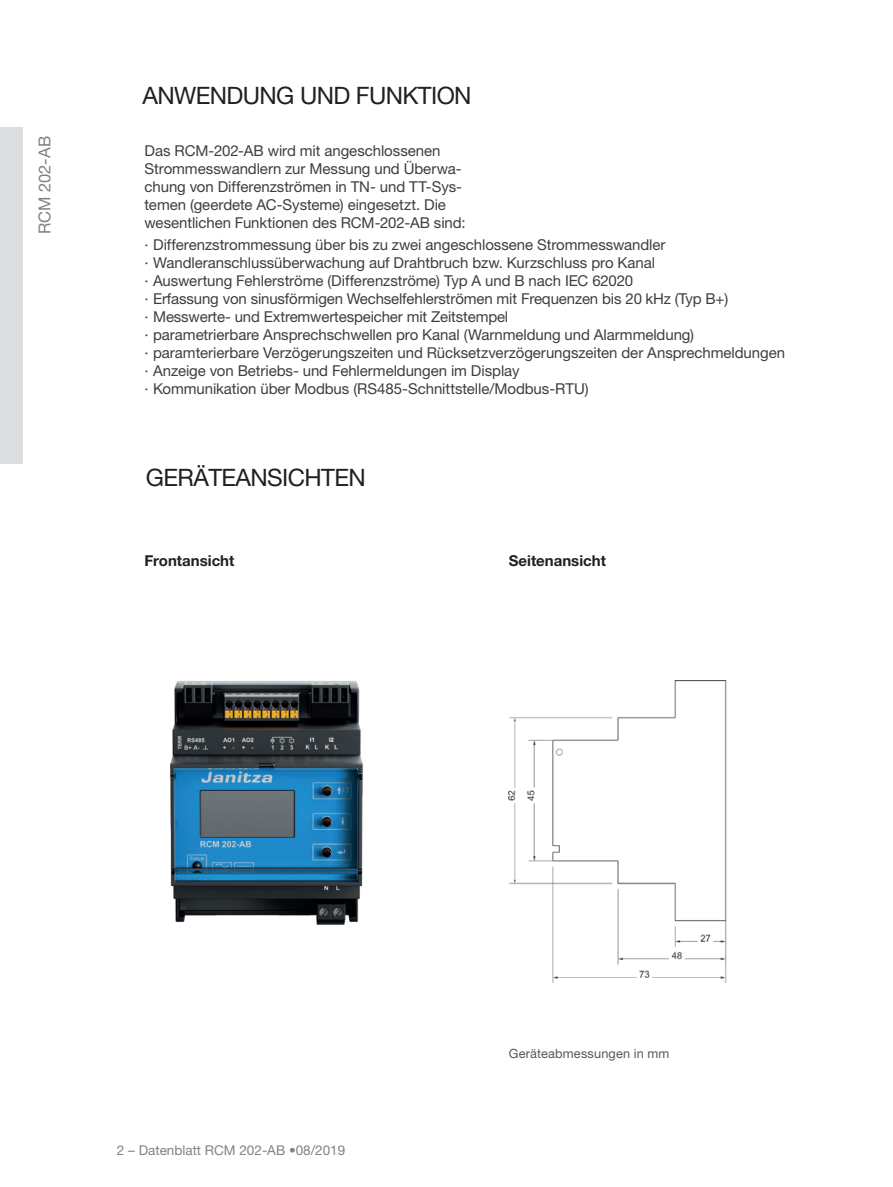
<style>
.page{position:relative;width:893px;height:1187px;background:#fff}
.page>*{position:absolute;margin:0;border:0;box-sizing:border-box;transform-origin:0 0}
._18_16pt_Titelseite{font:24px "Helvetica Neue LT";letter-spacing:-.025em;color:#231f20}
.t1{font:16.5px "Helvetica Neue LT";color:#808285}
._18_10pt_Fliesstext{font:15px/18px "Helvetica Neue LT";letter-spacing:-.005em;color:#3e3e3f}
._18_10pt_Fliesstext-2{font:700 15px "Helvetica Neue LT";color:#231f20}
.t2{font:13.5px "Helvetica Neue LT";color:#808285}
.Tebellentext_10pt_ro{font:12.75px "Helvetica Neue LT";letter-spacing:.015em;color:#57585a}
</style>
<div class="page">
<div style="left:0;top:128px;width:23px;height:335px;background:#dcdddf"></div>
<img style="left:509px;top:680px;width:218px;height:302px">
<img style="left:170px;top:681px;width:193px;height:244px">
<p class="t1" style="left:35px;top:234px;width:100px;rotate:-90deg">RCM 202-AB</p>
<p class="_18_16pt_Titelseite" style="left:142px;top:81px;width:331px">ANWENDUNG UND FUNKTION</p>
<p class="_18_10pt_Fliesstext" style="left:145px;top:142px;width:322px">Das RCM-202-AB wird mit angeschlossenen Strommesswandlern zur Messung und Überwa&shy;chung von Differenzströmen in TN- und TT-Sys&shy;temen (geerdete AC-Systeme) eingesetzt. Die wesentlichen Funktionen des RCM-202-AB sind:</p>
<p class="_18_10pt_Fliesstext" style="left:145px;top:235px;width:522px">· Differenzstrommessung über bis zu zwei angeschlossene Strommesswandler</p>
<p class="_18_10pt_Fliesstext" style="left:145px;top:253px;width:512px">· Wandleranschlussüberwachung auf Drahtbruch bzw. Kurzschluss pro Kanal</p>
<p class="_18_10pt_Fliesstext" style="left:145px;top:271px;width:490px">· Auswertung Fehlerströme (Differenzströme) Typ A und B nach IEC 62020</p>
<p class="_18_10pt_Fliesstext" style="left:145px;top:289px;width:585px">· Erfassung von sinusförmigen Wechselfehlerströmen mit Frequenzen bis 20 kHz (Typ B+)</p>
<p class="_18_10pt_Fliesstext" style="left:145px;top:307px;width:365px">· Messwerte- und Extremwertespeicher mit Zeitstempel</p>
<p class="_18_10pt_Fliesstext" style="left:145px;top:325px;width:551px">· parametrierbare Ansprechschwellen pro Kanal (Warnmeldung und Alarmmeldung)</p>
<p class="_18_10pt_Fliesstext" style="left:145px;top:343px;width:642px">· paramterierbare Verzögerungszeiten und Rücksetzverzögerungszeiten der Ansprechmeldungen</p>
<p class="_18_10pt_Fliesstext" style="left:145px;top:361px;width:376px">· Anzeige von Betriebs- und Fehlermeldungen im Display</p>
<p class="_18_10pt_Fliesstext" style="left:145px;top:379px;width:446px">· Kommunikation über Modbus (RS485-Schnittstelle/Modbus-RTU)</p>
<p class="_18_16pt_Titelseite" style="left:146px;top:463px;width:221px">GERÄTEANSICHTEN</p>
<p class="_18_10pt_Fliesstext-2" style="left:145px;top:551px;width:91px">Frontansicht</p>
<p class="_18_10pt_Fliesstext-2" style="left:509px;top:551px;width:99px">Seitenansicht</p>
<p class="t2" style="left:117px;top:1142px;width:230px">2 – Datenblatt RCM 202-AB •08/2019</p>
<p class="Tebellentext_10pt_ro" style="left:509px;top:1045px;width:162px">Geräteabmessungen in mm</p>
</div>
